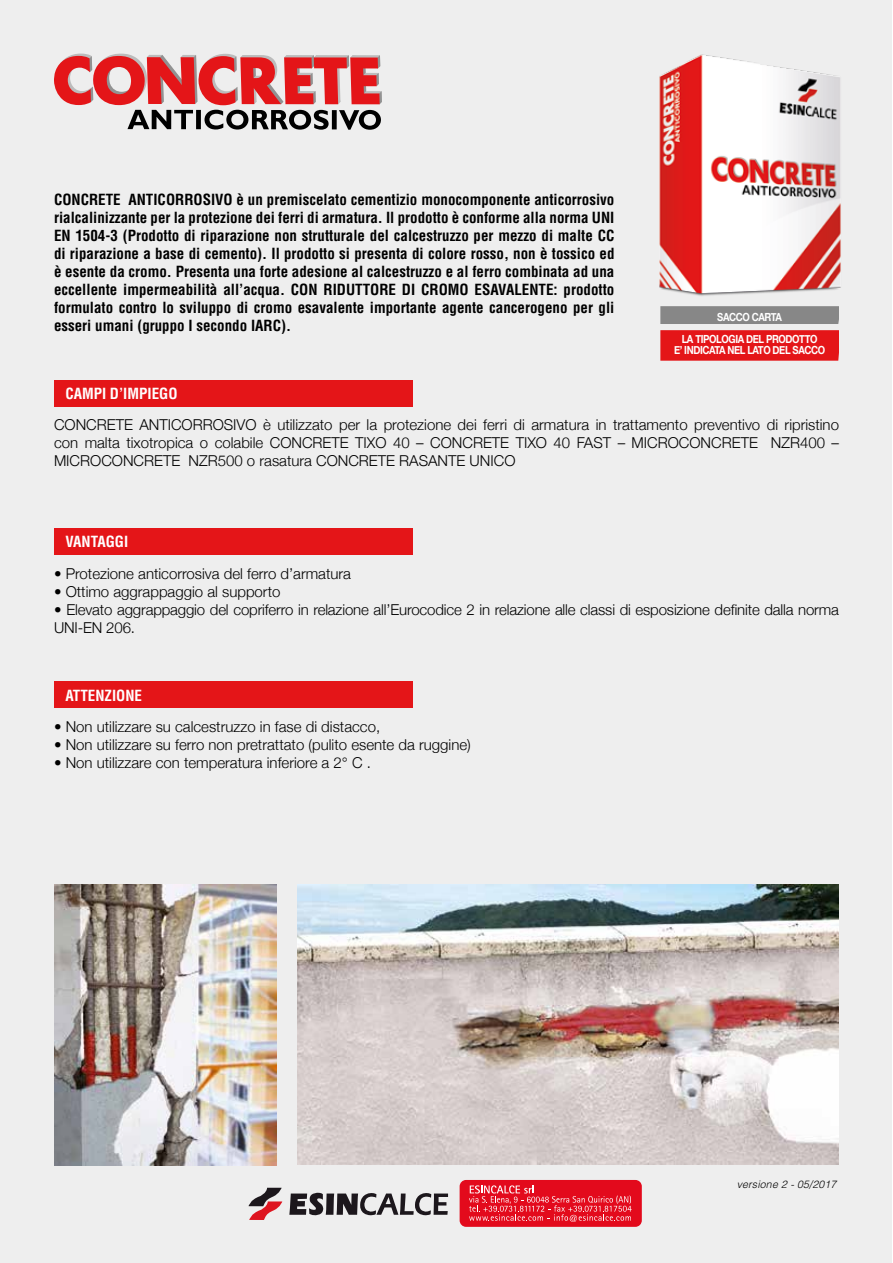
<style>
.page{position:relative;width:893px;height:1263px;background:#fff}
.page>*{position:absolute;margin:0;border:0;box-sizing:border-box;transform-origin:0 0}
.t1{font:300 15px/18px "Helvetica Neue";color:#000;text-align:justify}
.t2{font:700 condensed 15px/18px "Helvetica";color:#000;text-align:justify}
.t3{font:700 condensed 15px "Helvetica";color:#fff}
.t4{font:700 11.25px/21.9px "Helvetica Neue";letter-spacing:-.04em;color:#fff;text-align:center;scale:.85 1}
.t5{font:italic 300 10.5px "Helvetica";letter-spacing:.02em;color:#000}
</style>
<div class="page">
<div style="left:0;top:0;width:892px;height:1263px;background:#eee"></div>
<div style="left:54px;top:380px;width:358px;height:27px;background:#e41518"></div>
<div style="left:54px;top:528px;width:358px;height:27px;background:#e41518"></div>
<div style="left:54px;top:681px;width:358px;height:27px;background:#e41518"></div>
<svg style="left:54px;top:54px;width:328px;height:76px"></svg>
<img style="left:659px;top:54px;width:182px;height:242px">
<img style="left:54px;top:884px;width:223px;height:281px">
<img style="left:297px;top:884px;width:542px;height:280px">
<svg style="left:249px;top:1188px;width:33px;height:32px"></svg>
<svg style="left:289px;top:1192px;width:159px;height:24px"></svg>
<div style="left:460px;top:1180px;width:182px;height:47px;background:#e30a1c;border-radius:6px"></div>
<svg style="left:469px;top:1185px;width:163px;height:37px"></svg>
<div style="left:660px;top:306px;width:179px;height:18px;background:#878787"></div>
<svg style="left:660px;top:330px;width:179px;height:31px;background:#e4181b"></svg>
<p class="t2" style="left:54px;top:190px;width:562px">CONCRETE ANTICORROSIVO è un premiscelato cementizio monocomponente anticorrosivo rialcalinizzante per la protezione dei ferri di armatura. Il prodotto è conforme alla norma UNI EN 1504-3 (Prodotto di riparazione non strutturale del calcestruzzo per mezzo di malte CC di riparazione a base di cemento). Il prodotto si presenta di colore rosso, non è tossico ed è esente da cromo. Presenta una forte adesione al calcestruzzo e al ferro combinata ad una eccellente impermeabilità all’acqua. CON RIDUTTORE DI CROMO ESAVALENTE: prodotto formulato contro lo sviluppo di cromo esavalente importante agente cancerogeno per gli esseri umani (gruppo I secondo IARC).</p>
<p class="t3" style="left:65px;top:384px;width:114px">CAMPI D’IMPIEGO</p>
<p class="t4" style="left:682px;top:307px;width:161px">SACCO CARTA<br>LA TIPOLOGIA DEL PRODOTTO</p>
<p class="t4" style="left:674px;top:340px;width:179px">E’ INDICATA NEL LATO DEL SACCO</p>
<p class="t1" style="left:54px;top:415px;width:786px">CONCRETE ANTICORROSIVO è utilizzato per la protezione dei ferri di armatura in trattamento preventivo di ripristino con malta tixotropica o colabile CONCRETE TIXO 40 – CONCRETE TIXO 40 FAST – MICROCONCRETE NZR400 – MICROCONCRETE NZR500 o rasatura CONCRETE RASANTE UNICO</p>
<p class="t3" style="left:65px;top:533px;width:64px">VANTAGGI</p>
<p class="t1" style="left:54px;top:563px;width:299px">• Protezione anticorrosiva del ferro d’armatura</p>
<p class="t1" style="left:54px;top:581px;width:228px">• Ottimo aggrappaggio al supporto</p>
<p class="t1" style="left:54px;top:599px;width:786px">• Elevato aggrappaggio del copriferro in relazione all’Eurocodice 2 in relazione alle classi di esposizione definite dalla norma<br>UNI-EN 206.</p>
<p class="t3" style="left:65px;top:686px;width:78px">ATTENZIONE</p>
<p class="t1" style="left:54px;top:716px;width:328px">• Non utilizzare su calcestruzzo in fase di distacco,</p>
<p class="t1" style="left:54px;top:734px;width:418px">• Non utilizzare su ferro non pretrattato (pulito esente da ruggine)</p>
<p class="t1" style="left:54px;top:752px;width:318px">• Non utilizzare con temperatura inferiore a 2° C .</p>
<p class="t5" style="left:737px;top:1178px;width:101px">versione 2 - 05/2017</p>
</div>
